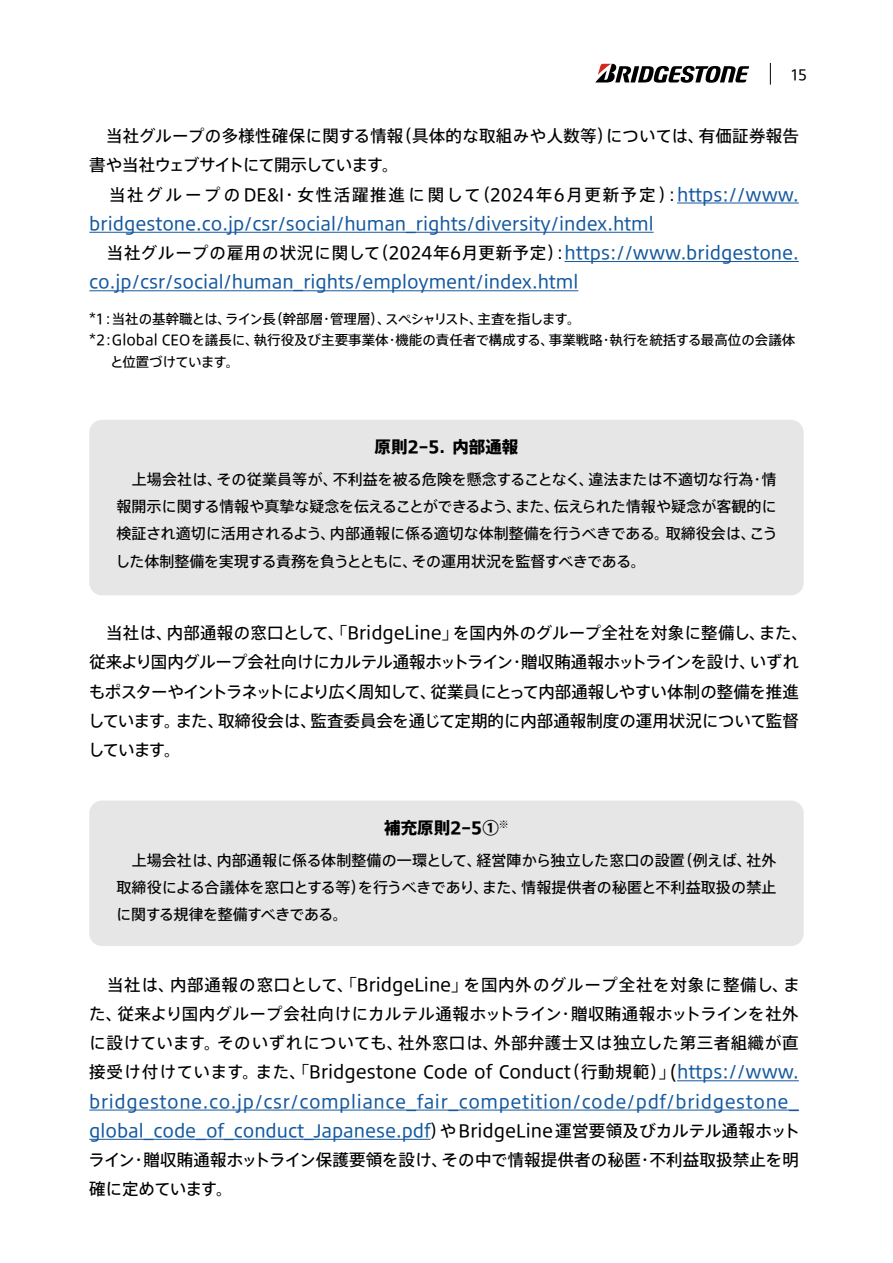
<style>
.page{position:relative;width:893px;height:1263px;background:#fff}
.page>*{position:absolute;margin:0;border:0;box-sizing:border-box;transform-origin:0 0}
.t1{font:16.5px/29.2px "Bridgestone Type TP";letter-spacing:-.005em;color:#000}
.t2{font:16.5px/29.2px "Bridgestone Type TP";color:#15599f}
.t3{font:700 16.5px "Bridgestone Type TP";color:#000}
.t4{font:15px/27.2px "Bridgestone Type TP";letter-spacing:-.02em;color:#000;text-align:justify}
.t5{font:13.8px "Bridgestone Type TP";color:#000}
.t6{font:13.5px/21.3px "Bridgestone Type TP";color:#000}
.s1{color:#000}
.s2{color:#15599f}
</style>
<div class="page">
<svg style="left:770px;top:63px;width:1px;height:22px"></svg>
<svg style="left:595px;top:64px;width:154px;height:19px"></svg>
<hr style="left:677px;top:203px;width:122px;height:1px;background:#15599f">
<hr style="left:89px;top:232px;width:565px;height:1px;background:#15599f">
<hr style="left:564px;top:261px;width:235px;height:1px;background:#15599f">
<hr style="left:89px;top:290px;width:489px;height:1px;background:#15599f">
<div style="left:89px;top:420px;width:715px;height:175px;background:#e6e6e6;border-radius:13px"></div>
<div style="left:89px;top:800px;width:715px;height:146px;background:#e6e6e6;border-radius:13px"></div>
<hr style="left:677px;top:1080px;width:122px;height:1px;background:#15599f">
<hr style="left:89px;top:1110px;width:710px;height:1px;background:#15599f">
<hr style="left:89px;top:1139px;width:342px;height:1px;background:#15599f">
<p class="t5" style="left:791px;top:63px;width:18px">15</p>
<p class="t2" style="left:89px;top:120px;width:711px"><span class="s1">　当社グループの多様性確保に関する情報（具体的な取組みや人数等）については、有価証券報告書や当社ウェブサイトにて開示しています。<br>　当社グループの DE&amp;I・女性活躍推進に関して（2024年6月更新予定）：</span>https://www. bridgestone.co.jp/csr/social/human_rights/diversity/index.html<br><span class="s1">　当社グループの雇用の状況に関して（2024年6月更新予定）：</span>https://www.bridgestone. co.jp/csr/social/human_rights/employment/index.html</p>
<p class="t6" style="left:89px;top:307px;width:708px">*1：当社の基幹職とは、ライン長（幹部層・管理層）、スペシャリスト、主査を指します。<br>*2：Global CEOを議長に、執行役及び主要事業体・機能の責任者で構成する、事業戦略・執行を統括する最高位の会議体　と位置づけています。</p>
<p class="t3" style="left:375px;top:433px;width:145px">原則2–5．内部通報</p>
<p class="t4" style="left:115px;top:465px;width:664px">　上場会社は、その従業員等が、不利益を被る危険を懸念することなく、違法または不適切な行為・情報開示に関する情報や真摯な疑念を伝えることができるよう、また、伝えられた情報や疑念が客観的に検証され適切に活用されるよう、内部通報に係る適切な体制整備を行うべきである。取締役会は、こうした体制整備を実現する責務を負うとともに、その運用状況を監督すべきである。</p>
<p class="t1" style="left:88px;top:617px;width:721px">　当社は、内部通報の窓口として、「BridgeLine」を国内外のグループ全社を対象に整備し、また、従来より国内グループ会社向けにカルテル通報ホットライン・贈収賄通報ホットラインを設け、いずれもポスターやイントラネットにより広く周知して、従業員にとって内部通報しやすい体制の整備を推進しています。また、取締役会は、監査委員会を通じて定期的に内部通報制度の運用状況について監督しています。</p>
<p class="t3" style="left:384px;top:814px;width:126px">補充原則2–5①<sup>※</sup></p>
<p class="t4" style="left:116px;top:845px;width:662px">　上場会社は、内部通報に係る体制整備の一環として、経営陣から独立した窓口の設置（例えば、社外取締役による合議体を窓口とする等）を行うべきであり、また、情報提供者の秘匿と不利益取扱の禁止に関する規律を整備すべきである。</p>
<p class="t1" style="left:88px;top:968px;width:713px;text-align:justify">　当社は、内部通報の窓口として、「BridgeLine」を国内外のグループ全社を対象に整備し、また、従来より国内グループ会社向けにカルテル通報ホットライン・贈収賄通報ホットラインを社外に設けています。そのいずれについても、社外窓口は、外部弁護士又は独立した第三者組織が直接受け付けています。また、「Bridgestone Code of Conduct（行動規範）」(<span class="s2">https://www. bridgestone.co.jp/csr/compliance_fair_competition/code/pdf/bridgestone_ global_code_of_conduct_Japanese.pdf</span>）やBridgeLine運営要領及びカルテル通報ホットライン・贈収賄通報ホットライン保護要領を設け、その中で情報提供者の秘匿・不利益取扱禁止を明確に定めています。</p>
</div>
